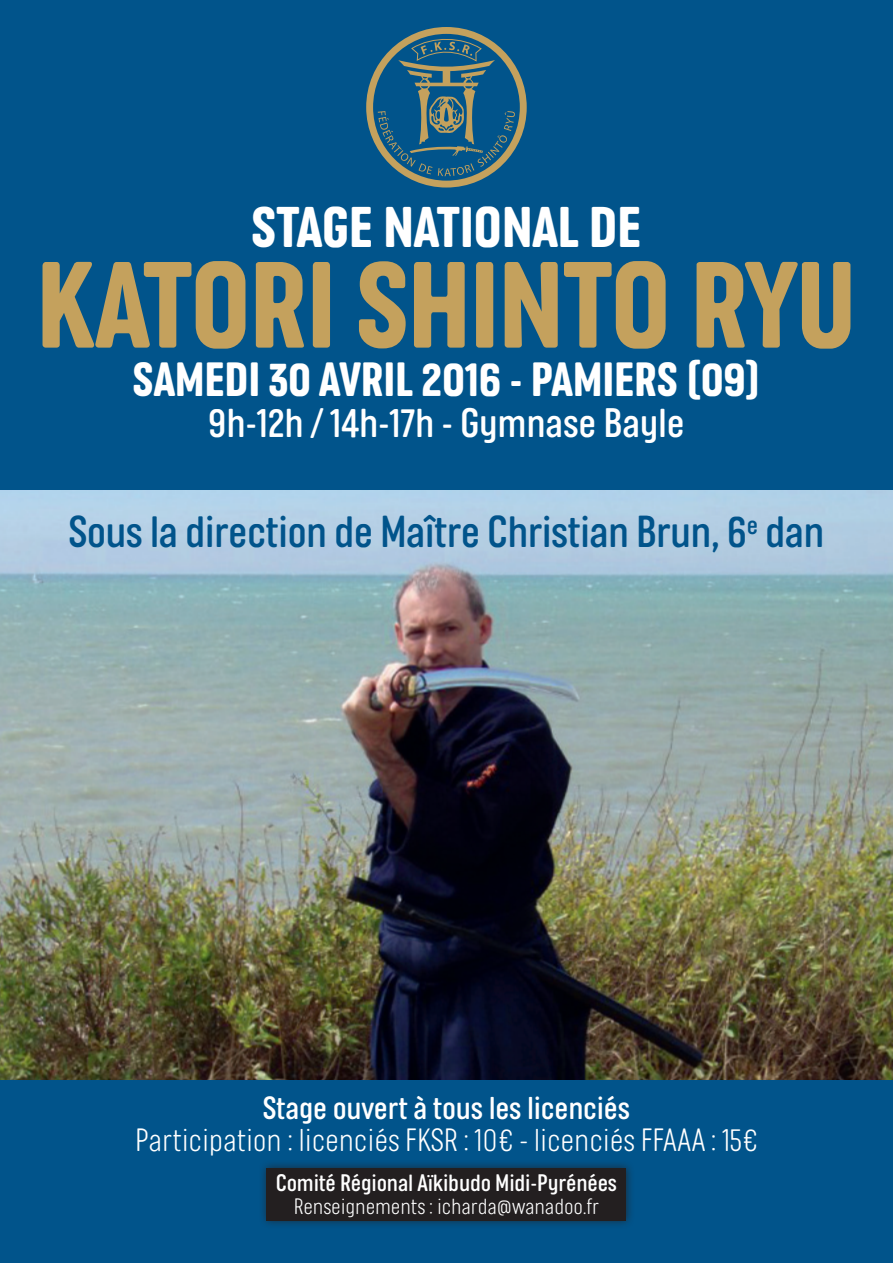
<style>
.page{position:relative;width:893px;height:1263px;background:#fff}
.page>*{position:absolute;margin:0;border:0;box-sizing:border-box;transform-origin:0 0}
.t1{font:700 48px "Chaumont Beta";letter-spacing:-.01em;color:#fff}
.t2{font:700 40.2px "Chaumont Beta";letter-spacing:-.01em;color:#fff}
.t3{font:500 37.5px "Chaumont Beta";letter-spacing:-.02em;color:#01548b}
.t4{font:500 34.5px "Chaumont Beta";letter-spacing:-.01em;color:#fff}
.t5{font:300 27px/31.5px "Chaumont Beta";letter-spacing:-.01em;color:#fff;text-align:center}
.t6{font:500 20.1px "Chaumont Beta";letter-spacing:-.01em;color:#fff}
.t7{font:300 18.75px "Chaumont Beta";letter-spacing:-.01em;color:#fff}
.s1{font-weight:500}
.s2{font-size:25.5px}
</style>
<div class="page">
<div style="left:0;top:531px;width:893px;height:732px;background:#01548b"></div>
<div style="left:0;top:0;width:893px;height:732px;background:#01548b"></div>
<div style="left:258px;top:1160px;width:377px;height:69px;background:#231f20;opacity:.75"></div>
<div style="left:267px;top:1168px;width:359px;height:52px;background:#231f20"></div>
<img style="left:0;top:490px;width:893px;height:589px">
<div style="left:366px;top:27px;width:161px;height:161px;border:7px solid #c4a15d;border-radius:50%"></div>
<svg style="left:378px;top:36px;width:137px;height:140px"></svg>
<svg style="left:43px;top:261px;width:807px;height:88px;fill:#c4a15d"></svg>
<h1 class="t1" style="left:251px;top:193px;width:392px">STAGE NATIONAL DE</h1>
<h2 class="t2" style="left:133px;top:351px;width:629px">SAMEDI 30 AVRIL 2016 - PAMIE RS (09)</h2>
<p class="t4" style="left:208px;top:400px;width:478px">9h-12h / 14h-17h - Gymnase Bayle</p>
<h3 class="t3" style="left:68px;top:506px;width:758px">Sous la direction de Maître Christian Brun, 6<sup>e</sup> dan</h3>
<p class="t5" style="left:135px;top:1091px;width:624px"><span class="s1">Stage ouvert à tous les licenciés<br></span>Participation : licenciés FKSR : 10<span class="s2">€</span> - licenciés FFAAA : 15<span class="s2">€</span></p>
<p class="t6" style="left:276px;top:1169px;width:343px">Comité Régional Aïkibudo Midi-Pyrénées</p>
<p class="t7" style="left:294px;top:1194px;width:307px">Renseignements : icharda@wanadoo.fr</p>
</div>
